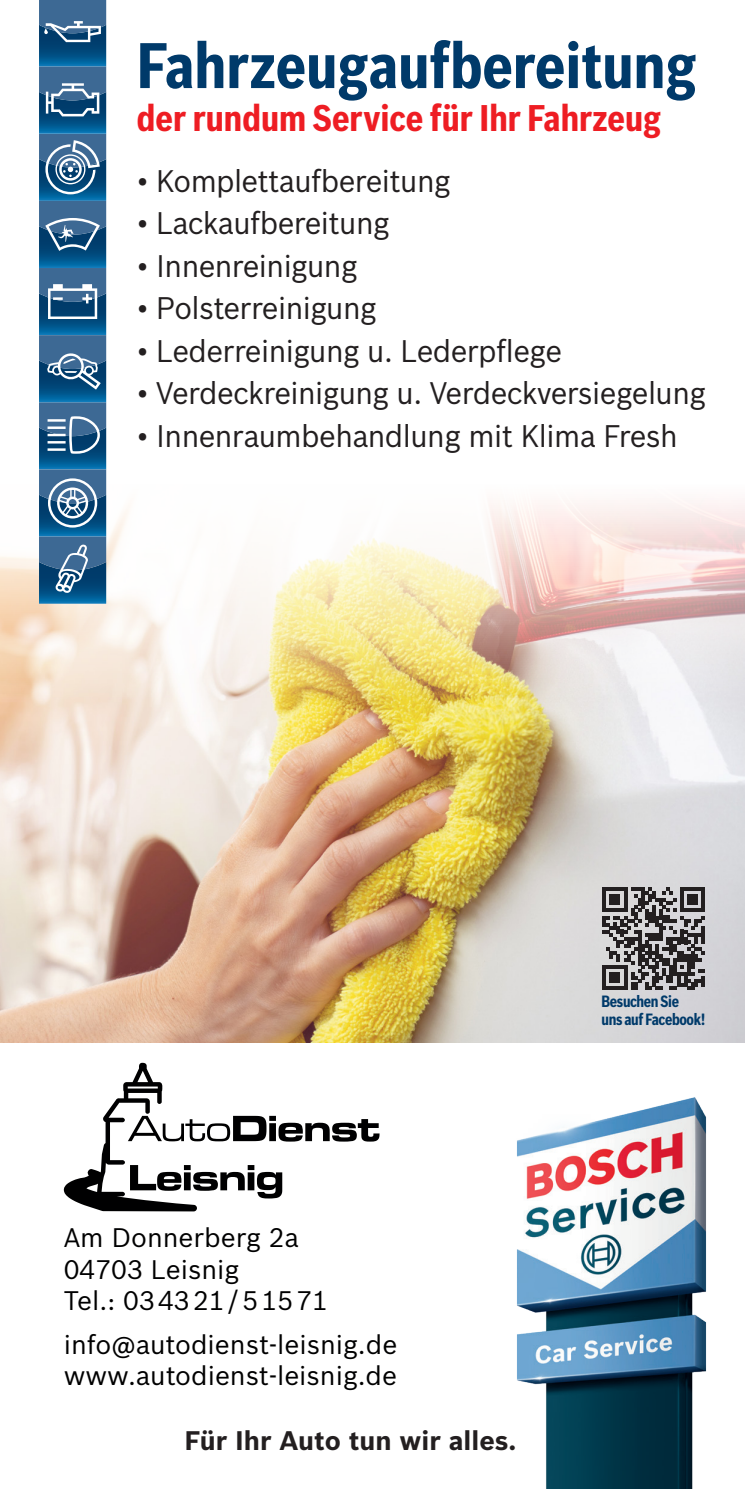
<style>
.page{position:relative;width:745px;height:1489px;background:#fff}
.page>*{position:absolute;margin:0;border:0;box-sizing:border-box;transform-origin:0 0}
.t1{font:700 62.75px "Bosch Sans Cond";color:#003a6a}
.t2{font:700 36.25px "Bosch Sans Cond";color:#ee1d23}
.t3{font:30.5px "Bosch Sans";letter-spacing:-.02em;color:#231f20;scale:.96 1}
.t4{font:26.25px "Bosch Sans";color:#000001}
.t5{font:700 26.25px "Bosch Sans";color:#231f20}
.t6{font:700 16px/17.5px "Bosch Sans Cond";letter-spacing:-.025em;color:#003a6a;scale:.95 1}
</style>
<div class="page">
<img style="left:517px;top:1097px;width:190px;height:391px">
<img style="left:0;top:484px;width:744px;height:558px">
<svg style="left:39px;top:0;width:67px;height:603px;background:#376d97"></svg>
<svg style="left:602px;top:887px;width:102px;height:102px;background:#757375"></svg>
<svg style="left:64px;top:1062px;width:315px;height:149px"></svg>
<p class="t1" style="left:137px;top:19px;width:561px">Fahrzeugaufbereitung</p>
<p class="t2" style="left:137px;top:91px;width:525px">der rundum Service für Ihr Fahrzeug</p>
<p class="t3" style="left:137px;top:158px;width:328px">• Komplettaufbereitung</p>
<p class="t3" style="left:137px;top:201px;width:264px">• Lackaufbereitung</p>
<p class="t3" style="left:137px;top:243px;width:231px">• Innenreinigung</p>
<p class="t3" style="left:137px;top:286px;width:251px">• Polsterreinigung</p>
<p class="t3" style="left:137px;top:328px;width:444px">• Lederreinigung u. Lederpflege</p>
<p class="t3" style="left:137px;top:371px;width:594px">• Verdeckreinigung u. Verdeckversiegelung</p>
<p class="t3" style="left:137px;top:413px;width:564px">• Innenraumbehandlung mit Klima Fresh</p>
<p class="t4" style="left:64px;top:1217px;width:236px">Am Donnerberg 2a</p>
<p class="t4" style="left:64px;top:1249px;width:177px">04703 Leisnig</p>
<p class="t4" style="left:64px;top:1280px;width:266px">Tel.: 03 43 21 / 5 15 71</p>
<p class="t4" style="left:64px;top:1324px;width:335px">info@autodienst-leisnig.de</p>
<p class="t4" style="left:64px;top:1356px;width:334px">www.autodienst-leisnig.de</p>
<p class="t5" style="left:184px;top:1420px;width:333px">Für Ihr Auto tun wir alles.</p>
<p class="t6" style="left:601px;top:991px;width:110px">Besuchen Sie<br>uns auf Facebook!</p>
</div>
